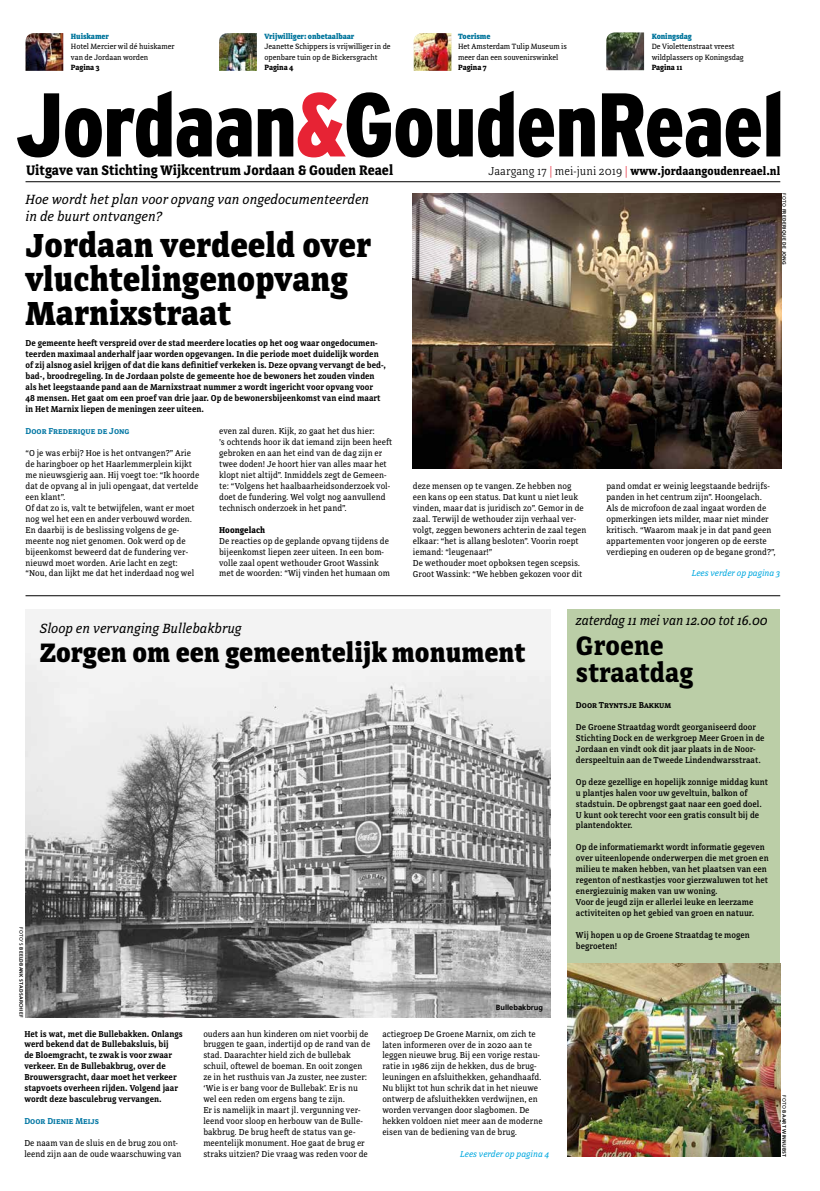
<style>
.page{position:relative;width:820px;height:1191px;background:#fff}
.page>*{position:absolute;margin:0;border:0;box-sizing:border-box;transform-origin:0 0}
.t1{font:800 35px/34px "Directa Serif";color:#000}
.t2{font:800 28px "Directa Serif";color:#000}
.t3{font:700 28px/27px "Directa Serif";color:#000}
.t4{font:700 14.5px "Directa Serif";letter-spacing:-.005em;color:#000}
.t5{font:italic 14px/17.2px "Directa Serif";color:#000}
.t6{font:italic 14px "Directa Serif";color:#000;scale:.95 1}
.t7{font:700 12px "Directa Serif";color:#000}
.t8{font:9px/11px "Directa Serif";color:#000}
.t9{font:600 9px/11px "Directa Serif";color:#000}
.t10{font:500 9px/11px "Directa Serif";color:#000}
.t11{font:italic 9px "Directa Serif";color:#00a8df}
.t12{font:600 9px "Directa Serif";color:#0076a3}
.t13{font:700 9px "Directa Serif";color:#000}
.t14{font:8px/10.5px "Directa Serif";letter-spacing:-.01em;color:#000}
.t15{font:800 8px "Directa Serif";letter-spacing:-.01em;color:#00759c}
.t16{font:700 8px "Directa Serif";letter-spacing:-.01em;color:#000}
.t17{font:700 7.5px "Frutiger LT Std";color:#000}
.t18{font:700 5px "Frutiger LT Std";letter-spacing:.05em;color:#000}
.s1{font-weight:300}
.s2{font-weight:300;color:#e72334}
.s3{font-weight:400}
</style>
<div class="page">
<div style="left:567px;top:609px;width:213px;height:548px;background:#bbcea7"></div>
<hr style="left:26px;top:181px;width:754px;height:1px;background:#000">
<svg style="left:17px;top:91px;width:763px;height:66px"></svg>
<hr style="left:26px;top:595px;width:754px;height:1px;background:#000">
<img style="left:26px;top:33px;width:37px;height:38px">
<img style="left:219px;top:33px;width:38px;height:38px">
<img style="left:413px;top:33px;width:38px;height:38px">
<img style="left:606px;top:32px;width:37px;height:38px">
<img style="left:412px;top:193px;width:368px;height:275px">
<img style="left:26px;top:609px;width:524px;height:408px">
<img style="left:567px;top:963px;width:213px;height:194px">
<p class="t15" style="left:71px;top:31px;width:39px">Huiskamer</p>
<p class="t14" style="left:71px;top:41px;width:105px">Hotel Mercier wil dé huiskamer van de Jordaan worden</p>
<p class="t16" style="left:71px;top:63px;width:30px">Pagina 3</p>
<p class="t15" style="left:264px;top:31px;width:91px">Vrijwilliger: onbetaalbaar</p>
<p class="t14" style="left:264px;top:41px;width:128px">Jeanette Schippers is vrijwilliger in de openbare tuin op de Bickersgracht</p>
<p class="t16" style="left:264px;top:63px;width:31px">Pagina 4</p>
<p class="t15" style="left:458px;top:31px;width:34px">Toerisme</p>
<p class="t14" style="left:458px;top:41px;width:110px">Het Amsterdam Tulip Museum is meer dan een souvenirswinkel</p>
<p class="t16" style="left:458px;top:63px;width:30px">Pagina 7</p>
<p class="t15" style="left:651px;top:31px;width:42px">Koningsdag</p>
<p class="t14" style="left:651px;top:41px;width:93px">De Violettenstraat vreest wildplassers op Koningsdag</p>
<p class="t16" style="left:651px;top:63px;width:32px">Pagina 11</p>
<h3 class="t4" style="left:26px;top:162px;width:368px">Uitgave van Stichting Wijkcentrum Jordaan &amp; Gouden Reael</h3>
<h3 class="t7" style="left:488px;top:164px;width:293px"><span class="s1">Jaargang 17</span> <span class="s2">|</span> <span class="s1">mei-juni 2019</span> <span class="s2">|</span> www.jordaangoudenreael.nl</h3>
<h3 class="t5" style="left:26px;top:190px;width:345px">Hoe wordt het plan voor opvang van ongedocumenteerden in de buurt ontvangen?</h3>
<h1 class="t1" style="left:26px;top:229px;width:347px">Jordaan verdeeld over vluchtelingenopvang<br>Marnixstraat</h1>
<p class="t9" style="left:26px;top:338px;width:362px">De gemeente heeft verspreid over de stad meerdere locaties op het oog waar ongedocumen&shy;teerden maximaal anderhalf jaar worden opgevangen. In die periode moet duidelijk worden of zij alsnog asiel krijgen of dat die kans definitief verkeken is. Deze opvang vervangt de bed-, bad-, broodregeling. In de Jordaan polste de gemeente hoe de bewoners het zouden vinden als het leegstaande pand aan de Marnixstraat nummer 2 wordt ingericht voor opvang voor<br>48 mensen. Het gaat om een proef van drie jaar. Op de bewonersbijeenkomst van eind maart in Het Marnix liepen de meningen zeer uiteen.</p>
<p class="t12" style="left:26px;top:425px;width:106px">Door Frederique de Jong</p>
<p class="t8" style="left:26px;top:447px;width:175px">“O je was erbij? Hoe is het ontvangen?” Arie de haringboer op het Haarlemmerplein kijkt me nieuwsgierig aan. Hij voegt toe: “Ik hoorde dat de opvang al in juli opengaat, dat vertelde een klant”.<br>Of dat zo is, valt te betwijfelen, want er moet nog wel het een en ander verbouwd worden.<br>En daarbij is de beslissing volgens de ge&shy;meente nog niet genomen. Ook werd op de bijeenkomst beweerd dat de fundering ver&shy;nieuwd moet worden. Arie lacht en zegt: “Nou, dan lijkt me dat het inderdaad nog wel</p>
<p class="t8" style="left:219px;top:425px;width:174px">even zal duren. Kijk, zo gaat het dus hier:<br>’s ochtends hoor ik dat iemand zijn been heeft gebroken en aan het eind van de dag zijn er twee doden! Je hoort hier van alles maar het klopt niet altijd”. Inmiddels zegt de Gemeen&shy;te: “Volgens het haalbaarheidsonderzoek vol&shy;doet de fundering. Wel volgt nog aanvullend technisch onderzoek in het pand”.</p>
<p class="t13" style="left:219px;top:524px;width:47px">Hoongelach</p>
<p class="t8" style="left:219px;top:535px;width:172px">De reacties op de geplande opvang tijdens de bijeenkomst liepen zeer uiteen. In een bom&shy;volle zaal opent wethouder Groot Wassink met de woorden: “Wij vinden het humaan om</p>
<p class="t18" style="left:787px;top:193px;width:73px;rotate:90deg"><span class="s3">FOTO</span> FREDERIQUE DE JONG</p>
<p class="t8" style="left:412px;top:480px;width:175px">deze mensen op te vangen. Ze hebben nog een kans op een status. Dat kunt u niet leuk vinden, maar dat is juridisch zo”. Gemor in de zaal. Terwijl de wethouder zijn verhaal ver&shy;volgt, zeggen bewoners achterin de zaal tegen elkaar: “het is allang besloten”. Voorin roept iemand: “leugenaar!”<br>De wethouder moet opboksen tegen scepsis.<br>Groot Wassink: “We hebben gekozen voor dit</p>
<p class="t8" style="left:606px;top:480px;width:171px">pand omdat er weinig leegstaande bedrijfs&shy;panden in het centrum zijn”. Hoongelach.<br>Als de microfoon de zaal ingaat worden de opmerkingen iets milder, maar niet minder kritisch. “Waarom maak je in dat pand geen appartementen voor jongeren op de eerste verdieping en ouderen op de begane grond?”,</p>
<p class="t11" style="left:691px;top:568px;width:90px">Lees verder op pagina 3</p>
<h3 class="t5" style="left:40px;top:619px;width:203px">Sloop en vervanging Bullebakbrug</h3>
<h2 class="t2" style="left:40px;top:634px;width:487px">Zorgen om een gemeentelijk monument</h2>
<p class="t18" style="left:24px;top:927px;width:92px;rotate:90deg"><span class="s3">FOTO'S</span> BEELDBANK STADSARCHIEF</p>
<p class="t17" style="left:495px;top:1003px;width:49px">Bullebakbrug</p>
<p class="t9" style="left:24px;top:1028px;width:160px">Het is wat, met die Bullebakken. Onlangs werd bekend dat de Bullebaksluis, bij<br>de Bloemgracht, te zwak is voor zwaar verkeer. En de Bullebakbrug, over de Brouwersgracht, daar moet het verkeer stapvoets overheen rijden. Volgend jaar wordt deze basculebrug vervangen.</p>
<p class="t12" style="left:24px;top:1115px;width:76px">Door Dienie Meijs</p>
<p class="t8" style="left:24px;top:1137px;width:158px">De naam van de sluis en de brug zou ont&shy;leend zijn aan de oude waarschuwing van</p>
<p class="t8" style="left:203px;top:1028px;width:168px">ouders aan hun kinderen om niet voorbij de bruggen te gaan, indertijd op de rand van de stad. Daarachter hield zich de bullebak schuil, oftewel de boeman. En ooit zongen ze in het rusthuis van Ja zuster, nee zuster: ‘Wie is er bang voor de Bullebak’. Er is nu wel een reden om ergens bang te zijn.<br>Er is namelijk in maart jl. vergunning ver&shy;leend voor sloop en herbouw van de Bulle&shy;bakbrug. De brug heeft de status van ge&shy;meentelijk monument. Hoe gaat de brug er straks uitzien? Die vraag was reden voor de</p>
<p class="t8" style="left:382px;top:1028px;width:162px">actiegroep De Groene Marnix, om zich te laten informeren over de in 2020 aan te leggen nieuwe brug. Bij een vorige restau&shy;ratie in 1986 zijn de hekken, dus de brug&shy;leuningen en afsluithekken, gehandhaafd.<br>Nu blijkt tot hun schrik dat in het nieuwe ontwerp de afsluithekken verdwijnen, en worden vervangen door slagbomen. De hekken voldoen niet meer aan de moderne eisen van de bediening van de brug.</p>
<p class="t11" style="left:460px;top:1148px;width:91px">Lees verder op pagina 4</p>
<h3 class="t6" style="left:575px;top:612px;width:203px">zaterdag 11 mei van 12.00 tot 16.00</h3>
<h2 class="t3" style="left:575px;top:632px;width:119px">Groene straatdag</h2>
<p class="t9" style="left:575px;top:699px;width:97px">Door Tryntsje Bakkum</p>
<p class="t10" style="left:575px;top:721px;width:190px">De Groene Straatdag wordt georganiseerd door Stichting Dock en de werkgroep Meer Groen in de Jordaan en vindt ook dit jaar plaats in de Noor&shy;derspeeltuin aan de Tweede Lindendwarsstraat.</p>
<p class="t10" style="left:575px;top:776px;width:193px">Op deze gezellige en hopelijk zonnige middag kunt u plantjes halen voor uw geveltuin, balkon of stadstuin. De opbrengst gaat naar een goed doel.<br>U kunt ook terecht voor een gratis consult bij de plantendokter.</p>
<p class="t10" style="left:575px;top:842px;width:194px">Op de informatiemarkt wordt informatie gegeven over uiteenlopende onderwerpen die met groen en milieu te maken hebben, van het plaatsen van een regenton of nestkastjes voor gierzwaluwen tot het energiezuinig maken van uw woning.<br>Voor de jeugd zijn er allerlei leuke en leerzame activiteiten op het gebied van groen en natuur.</p>
<p class="t10" style="left:575px;top:929px;width:175px">Wij hopen u op de Groene Straatdag te mogen begroeten!</p>
<p class="t18" style="left:787px;top:1094px;width:64px;rotate:90deg"><span class="s3">FOTO</span> BAART WINNUBST</p>
</div>
